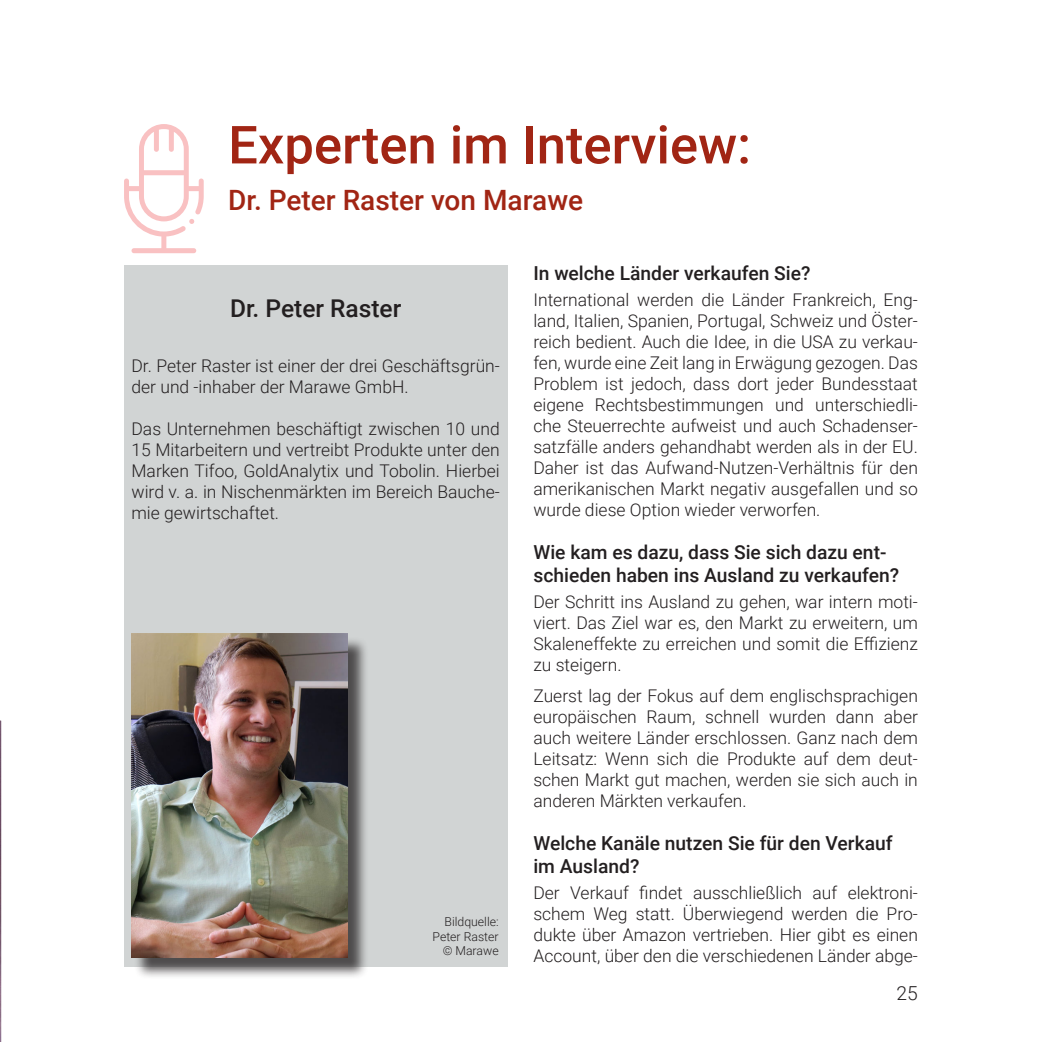
<style>
.page{position:relative;width:1042px;height:1042px;background:#fff}
.page>*{position:absolute;margin:0;border:0;box-sizing:border-box;transform-origin:0 0}
.Überschrift_Kapitel{font:500 52.5px "Roboto";color:#a12514}
.Überschrift2_Kapitel{font:500 28px "Roboto";color:#a12514}
.Überschrift_Fließtex{font:500 24.5px "Roboto";color:#231f20}
.Überschrift_Fließtex-2{font:500 19.25px/23.1px "Roboto";color:#231f20}
.t1{font:300 19.25px "Roboto";color:#231f20}
.Fließtext_Interviews{font:300 17.5px/21px "Roboto";color:#231f20;text-align:justify}
.Fließtext{font:300 17.5px/21px "Roboto";color:#231f20}
.Quellenangabe{font:300 12.25px/14.7px "Roboto";color:#231f20;text-align:right}
</style>
<div class="page">
<div style="left:125px;top:265px;width:383px;height:702px;background:#d1d4d4"></div>
<svg style="left:124px;top:124px;width:80px;height:129px"></svg>
<div style="left:134px;top:636px;width:235px;height:343px;background:#231f20;opacity:.75"></div>
<img style="left:131px;top:634px;width:216px;height:323px">
<img style="left:0;top:720px;width:1px;height:322px">
<p class="Überschrift_Kapitel" style="left:228px;top:108px;width:524px">Experten im Interview:</p>
<p class="Überschrift2_Kapitel" style="left:228px;top:180px;width:356px">Dr. Peter Raster von Marawe</p>
<p class="Überschrift_Fließtex" style="left:230px;top:291px;width:173px">Dr. Peter Raster</p>
<p class="Fließtext" style="left:131px;top:354px;width:370px">Dr. Peter Raster ist einer der drei Geschäftsgrün&shy;der und -inhaber der Marawe GmbH.</p>
<p class="Fließtext" style="left:131px;top:417px;width:370px;text-align:justify">Das Unternehmen beschäftigt zwischen 10 und 15 Mitarbeitern und vertreibt Produkte unter den Marken Tifoo, GoldAnalytix und Tobolin. Hierbei wird v. a. in Nischenmärkten im Bereich Bauche&shy;mie gewirtschaftet.</p>
<p class="Quellenangabe" style="left:432px;top:914px;width:68px">Bildquelle:<br>Peter Raster © Marawe</p>
<p class="Überschrift_Fließtex-2" style="left:533px;top:261px;width:278px">In welche Länder verkaufen Sie?</p>
<p class="Fließtext_Interviews" style="left:533px;top:288px;width:386px">International werden die Länder Frankreich, Eng&shy;land, Italien, Spanien, Portugal, Schweiz und Öster&shy;reich bedient. Auch die Idee, in die USA zu verkau&shy;fen, wurde eine Zeit lang in Erwägung gezogen. Das Problem ist jedoch, dass dort jeder Bundesstaat eigene Rechtsbestimmungen und unterschiedli&shy;che Steuerrechte aufweist und auch Schadenser&shy;satzfälle anders gehandhabt werden als in der EU.<br>Daher ist das Aufwand-Nutzen-Verhältnis für den amerikanischen Markt negativ ausgefallen und so wurde diese Option wieder verworfen.</p>
<p class="Überschrift_Fließtex-2" style="left:533px;top:540px;width:367px">Wie kam es dazu, dass Sie sich dazu ent&shy;schieden haben ins Ausland zu verkaufen?</p>
<p class="Fließtext_Interviews" style="left:533px;top:590px;width:386px">Der Schritt ins Ausland zu gehen, war intern moti&shy;viert. Das Ziel war es, den Markt zu erweitern, um Skaleneffekte zu erreichen und somit die Effizienz zu steigern.</p>
<p class="Fließtext_Interviews" style="left:533px;top:684px;width:386px">Zuerst lag der Fokus auf dem englischsprachigen europäischen Raum, schnell wurden dann aber auch weitere Länder erschlossen. Ganz nach dem Leitsatz: Wenn sich die Produkte auf dem deut&shy;schen Markt gut machen, werden sie sich auch in anderen Märkten verkaufen.</p>
<p class="Überschrift_Fließtex-2" style="left:533px;top:830px;width:361px">Welche Kanäle nutzen Sie für den Verkauf im Ausland?</p>
<p class="Fließtext_Interviews" style="left:533px;top:881px;width:386px">Der Verkauf findet ausschließlich auf elektroni&shy;schem Weg statt. Überwiegend werden die Pro&shy;dukte über Amazon vertrieben. Hier gibt es einen Account, über den die verschiedenen Länder abge-</p>
<p class="t1" style="left:896px;top:979px;width:23px">25</p>
</div>
